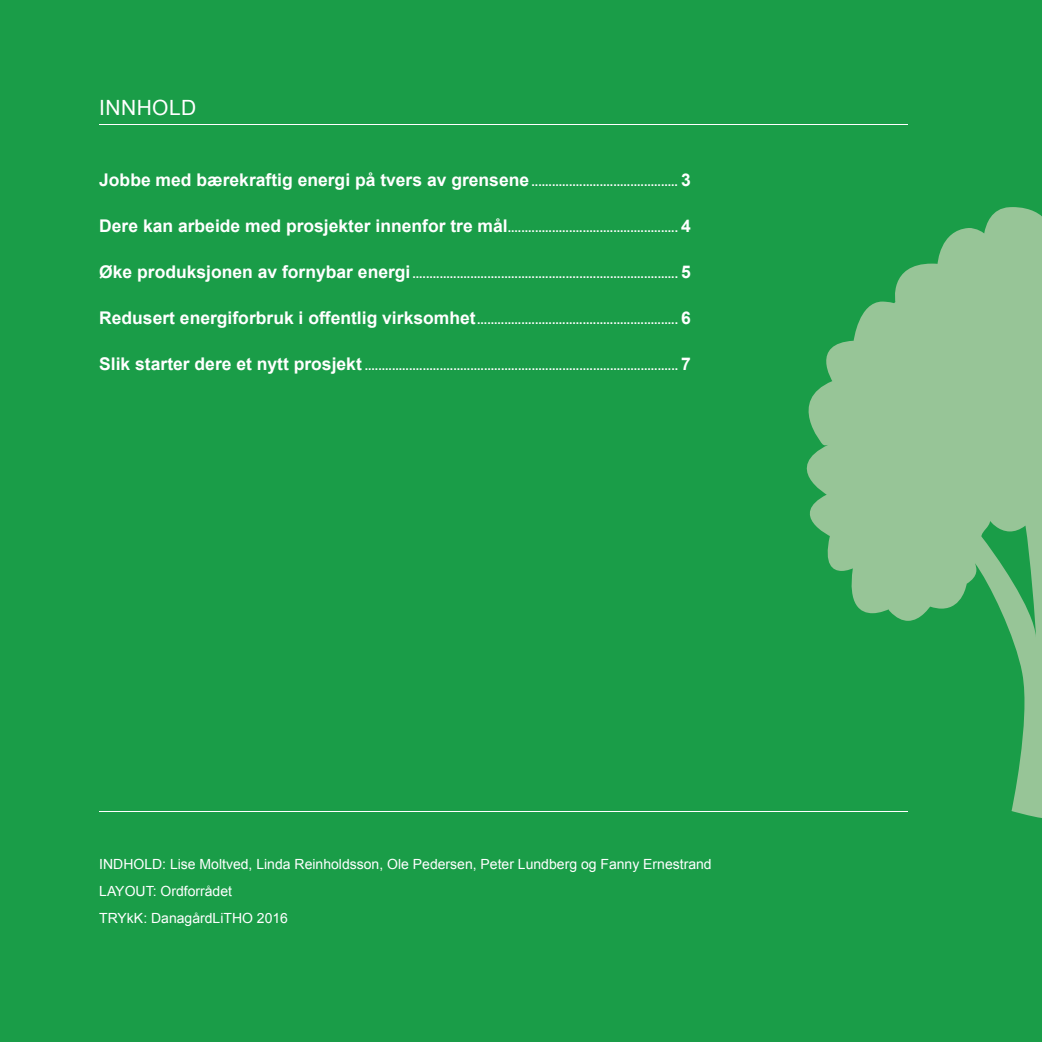
<style>
.page{position:relative;width:1042px;height:1042px;background:#1a9d48}
.page>*{position:absolute;margin:0;border:0;box-sizing:border-box;transform-origin:0 0}
.t1{font:21px "Arial";letter-spacing:.02em;color:#fff}
.t2{font:700 17.5px "Arial";color:#fff}
.t3{font:14px/26.8px "Arial";color:#fff}
.t4{font:700 12.25px "Arial";color:#fff}
.s1{font-size:12.25px}
.s2{font-size:17.5px}
</style>
<div class="page">
<svg style="left:806px;top:207px;width:236px;height:611px;fill:#97c597"></svg>
<hr style="left:99px;top:124px;width:809px;height:1px;background:#fff">
<hr style="left:99px;top:811px;width:809px;height:1px;background:#fff">
<h1 class="t1" style="left:99px;top:93px;width:99px">INNHOLD</h1>
<h2 class="t2" style="left:99px;top:169px;width:593px">Jobbe med bærekraftig energi på tvers av grensene <span class="s1">...........................................</span> 3</h2>
<p class="t4" style="left:99px;top:220px;width:593px"><span class="s2">Dere kan arbeide med prosjekter innenfor tre mål</span>.................................................. <span class="s2">4</span></p>
<p class="t4" style="left:99px;top:266px;width:593px"><span class="s2">Øke produksjonen av fornybar energi</span> .............................................................................. <span class="s2">5</span></p>
<p class="t4" style="left:99px;top:311px;width:593px"><span class="s2">Redusert energiforbruk i offentlig virksomhet</span> ........................................................... <span class="s2">6</span></p>
<p class="t4" style="left:99px;top:357px;width:593px"><span class="s2">Slik starter dere et nytt prosjekt</span> ............................................................................................ <span class="s2">7</span></p>
<p class="t3" style="left:99px;top:851px;width:614px">INDHOLD: Lise Moltved, Linda Reinholdsson, Ole Pedersen, Peter Lundberg og Fanny Ernestrand<br>LAYOUT: Ordforrådet<br>TRYkK: DanagårdLiTHO 2016</p>
</div>
